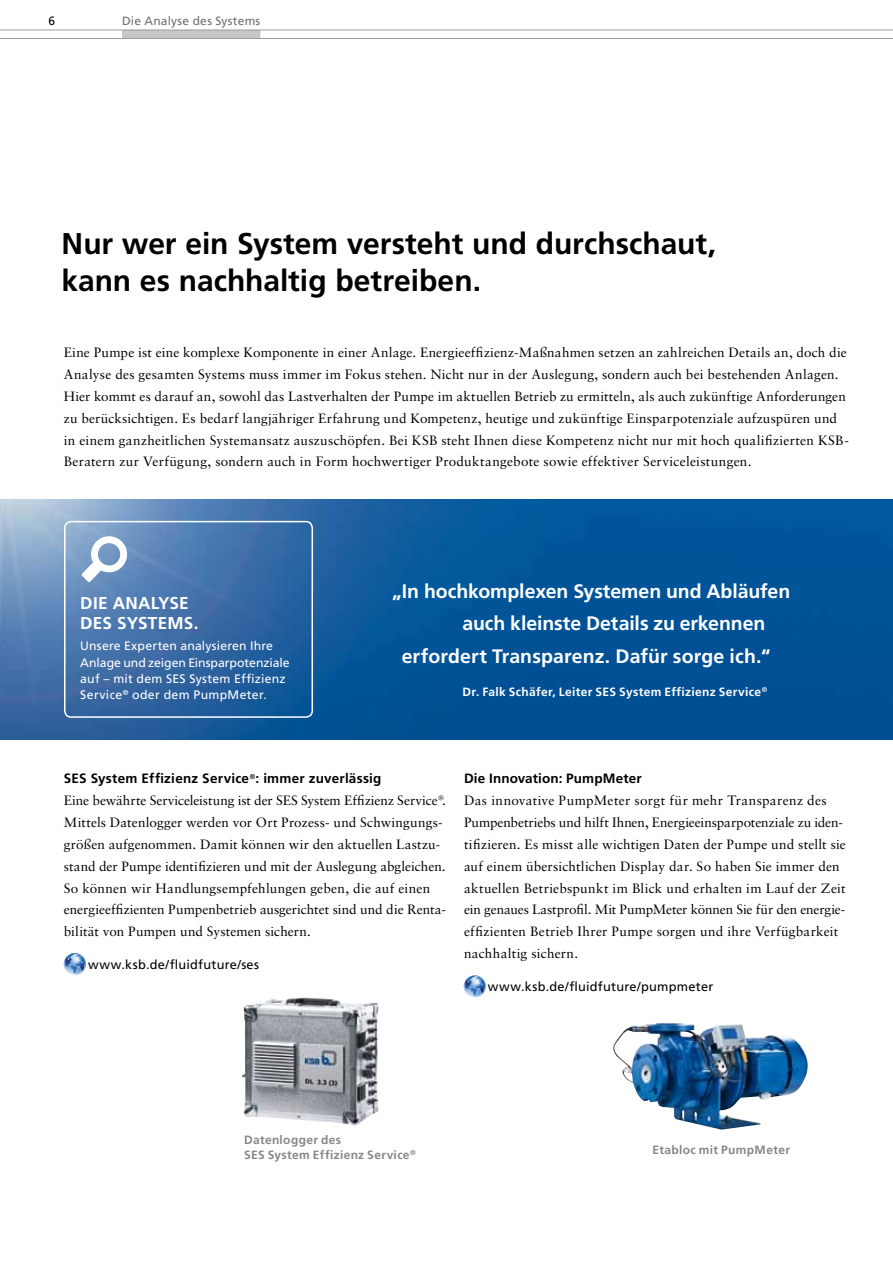
<style>
.page{position:relative;width:893px;height:1263px;background:#fff}
.page>*{position:absolute;margin:0;border:0;box-sizing:border-box;transform-origin:0 0}
.t1{font:700 30px/37.5px "Frutiger LT Com";color:#000}
.t2{font:700 19.5px "Frutiger LT Com";color:#fff}
.t3{font:700 17.1px/20px "Frutiger LT Com";letter-spacing:.015em;color:#fff}
.t4{font:13.5px/21.9px "Sabon CE";letter-spacing:.015em;color:#000}
.t5{font:700 13.5px "Frutiger LT Com";letter-spacing:.015em;color:#000}
.t6{font:12.75px "Frutiger LT Com";letter-spacing:.02em;color:#000}
.t7{font:12.3px/16.4px "Frutiger LT Com";letter-spacing:.015em;color:#fff}
.t8{font:700 12px/15px "Frutiger LT Com";letter-spacing:.03em;color:#878786}
.t9{font:700 12px "Frutiger LT Com";letter-spacing:.025em;color:#fff}
.t10{font:12px "Frutiger LT Com";letter-spacing:.02em;color:#6f6f6e}
.t11{font:12px "Frutiger LT Com";color:#000}
</style>
<div class="page">
<div style="left:122px;top:30px;width:138px;height:9px;background:#c5c6c6"></div>
<hr style="left:0;top:30px;width:893px;height:1px;background:#9c9d9d">
<hr style="left:0;top:38px;width:893px;height:1px;background:#9c9d9d">
<img style="left:0;top:499px;width:893px;height:241px">
<img style="left:613px;top:1023px;width:195px;height:106px">
<img style="left:242px;top:997px;width:137px;height:128px">
<div style="left:64px;top:521px;width:249px;height:197px;border:2px solid #fff;border-radius:6px"></div>
<svg style="left:82px;top:536px;width:45px;height:46px"></svg>
<svg style="left:64px;top:953px;width:22px;height:22px"></svg>
<svg style="left:464px;top:975px;width:22px;height:22px"></svg>
<p class="t11" style="left:49px;top:14px;width:8px">6</p>
<p class="t10" style="left:122px;top:14px;width:140px">Die Analyse des Systems</p>
<h1 class="t1" style="left:62px;top:225px;width:656px">Nur wer ein System versteht und durchschaut, kann es nachhaltig betreiben.</h1>
<p class="t4" style="left:64px;top:341px;width:787px">Eine Pumpe ist eine komplexe Komponente in einer Anlage. Energieeffizienz-Maßnahmen setzen an zahlreichen Details an, doch die Analyse des gesamten Systems muss immer im Fokus stehen. Nicht nur in der Auslegung, sondern auch bei bestehenden Anlagen.<br>Hier kommt es darauf an, sowohl das Lastverhalten der Pumpe im aktuellen Betrieb zu ermitteln, als auch zukünftige Anforderungen zu berücksichtigen. Es bedarf langjähriger Erfahrung und Kompetenz, heutige und zukünftige Einsparpotenziale aufzuspüren und in einem ganzheitlichen Systemansatz auszuschöpfen. Bei KSB steht Ihnen diese Kompetenz nicht nur mit hoch qualifizierten KSB-Beratern zur Verfügung, sondern auch in Form hochwertiger Produktangebote sowie effektiver Serviceleistungen.</p>
<p class="t3" style="left:80px;top:593px;width:99px">Die Analyse des</p>
<p class="t3" style="left:117px;top:613px;width:53px">Systems</p>
<p class="t3" style="left:194px;top:613px;width:6px">.</p>
<p class="t7" style="left:80px;top:638px;width:211px">Unsere Experten analysieren Ihre Anlage und zeigen Einsparpotenziale auf – mit dem SES System Effizienz Service<sup>®</sup> oder dem PumpMeter.</p>
<h2 class="t2" style="left:392px;top:579px;width:400px">„In hochkomplexen Systemen und Abläufen</h2>
<h2 class="t2" style="left:462px;top:612px;width:304px">auch kleinste Details zu erkennen</h2>
<h2 class="t2" style="left:402px;top:645px;width:370px">erfordert Transparenz. Dafür sorge ich.“</h2>
<p class="t9" style="left:463px;top:685px;width:306px">Dr. Falk Schäfer, Leiter SES System Effizienz Service<sup>®</sup></p>
<p class="t5" style="left:64px;top:771px;width:319px">SES System Effizienz Service<sup>®</sup>: immer zuverlässig</p>
<p class="t4" style="left:64px;top:789px;width:385px">Eine bewährte Serviceleistung ist der SES System Effizienz Service®.<br>Mittels Datenlogger werden vor Ort Prozess- und Schwingungs&shy;größen aufgenommen. Damit können wir den aktuellen Lastzu&shy;stand der Pumpe identifizieren und mit der Auslegung abgleichen.<br>So können wir Handlungsempfehlungen geben, die auf einen energieeffizienten Pumpenbetrieb ausgerichtet sind und die Renta&shy;bilität von Pumpen und Systemen sichern.</p>
<p class="t6" style="left:88px;top:957px;width:172px">www.ksb.de/fluidfuture/ses</p>
<p class="t5" style="left:464px;top:771px;width:179px">Die Innovation: PumpMeter</p>
<p class="t4" style="left:464px;top:789px;width:383px">Das innovative PumpMeter sorgt für mehr Transparenz des Pumpenbetriebs und hilft Ihnen, Energieeinsparpotenziale zu iden&shy;tifizieren. Es misst alle wichtigen Daten der Pumpe und stellt sie auf einem übersichtlichen Display dar. So haben Sie immer den aktuellen Betriebspunkt im Blick und erhalten im Lauf der Zeit ein genaues Lastprofil. Mit PumpMeter können Sie für den energie&shy;effizienten Betrieb Ihrer Pumpe sorgen und ihre Verfügbarkeit nachhaltig sichern.</p>
<p class="t6" style="left:488px;top:979px;width:227px">www.ksb.de/fluidfuture/pumpmeter</p>
<p class="t8" style="left:244px;top:1133px;width:173px">Datenlogger des<br>SES System Effizienz Service<sup>®</sup></p>
<p class="t8" style="left:652px;top:1142px;width:139px">Etabloc mit PumpMeter</p>
</div>
